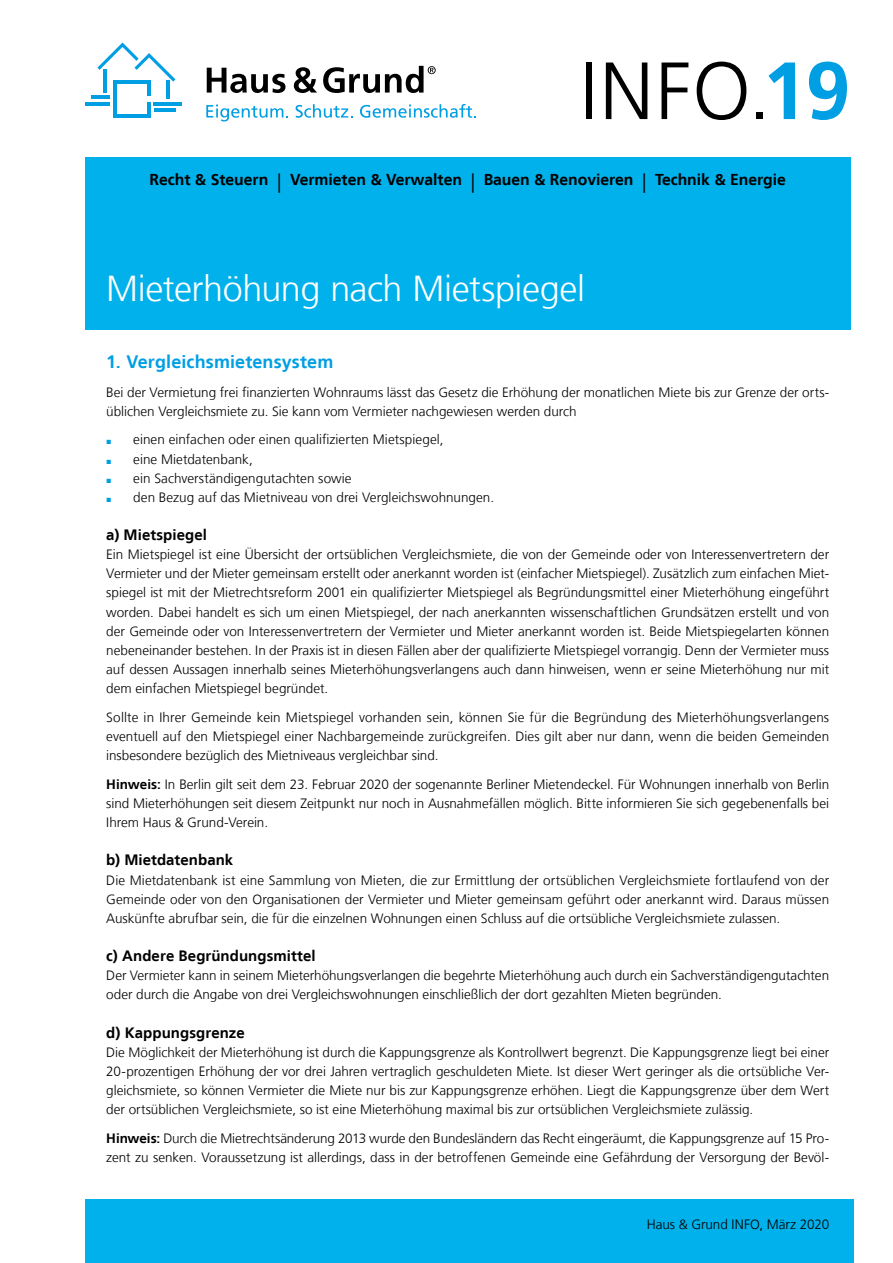
<style>
.page{position:relative;width:893px;height:1263px;background:#fff}
.page>*{position:absolute;margin:0;border:0;box-sizing:border-box;transform-origin:0 0}
.t1{font:300 81px "Frutiger LT";color:#000}
.t2{font:300 36px "Frutiger LT";letter-spacing:-.015em;color:#fff}
.t3{font:700 18px "Frutiger LT";letter-spacing:.005em;color:#009fe3}
.t4{font:700 15.75px "Frutiger LT";color:#000}
.t5{font:700 15px "Frutiger LT";letter-spacing:.005em;color:#000}
.t6{font:300 13.5px/19.2px "Frutiger LT";color:#000;text-align:justify}
.s1{font-weight:700;color:#009fe3}
.s2{font-weight:300;font-size:19.5px}
.s3{font-family:"Arial";font-weight:400;font-size:9px;color:#009fe3}
.s4{font-weight:700}
</style>
<div class="page">
<div style="left:85px;top:157px;width:765px;height:173px;background:#00b1eb"></div>
<div style="left:85px;top:1199px;width:768px;height:64px;background:#00b1eb"></div>
<hr style="left:113px;top:80px;width:3px;height:38px;background:#009fe3">
<hr style="left:147px;top:102px;width:4px;height:16px;background:#009fe3">
<hr style="left:113px;top:114px;width:38px;height:4px;background:#009fe3">
<hr style="left:113px;top:80px;width:38px;height:3px;background:#009fe3">
<hr style="left:154px;top:108px;width:21px;height:3px;background:#009fe3">
<hr style="left:154px;top:102px;width:28px;height:3px;background:#009fe3">
<hr style="left:147px;top:80px;width:4px;height:16px;background:#009fe3">
<hr style="left:166px;top:81px;width:3px;height:18px;background:#009fe3">
<hr style="left:91px;top:96px;width:19px;height:3px;background:#009fe3">
<hr style="left:85px;top:102px;width:25px;height:3px;background:#009fe3">
<hr style="left:104px;top:69px;width:3px;height:24px;background:#009fe3">
<svg style="left:97px;top:43px;width:78px;height:39px"></svg>
<svg style="left:207px;top:68px;width:78px;height:25px"></svg>
<svg style="left:294px;top:67px;width:23px;height:26px"></svg>
<svg style="left:323px;top:66px;width:113px;height:27px"></svg>
<svg style="left:206px;top:105px;width:82px;height:16px"></svg>
<svg style="left:296px;top:104px;width:57px;height:14px"></svg>
<svg style="left:360px;top:104px;width:116px;height:14px"></svg>
<h1 class="t1" style="left:580px;top:45px;width:272px">INFO.<span class="s1">19</span></h1>
<p class="t4" style="left:150px;top:170px;width:638px">Recht &amp; Steuern <span class="s2">|</span> Vermieten &amp; Verwalten <span class="s2">|</span> Bauen &amp; Renovieren <span class="s2">|</span> Technik &amp; Energie</p>
<h2 class="t2" style="left:106px;top:268px;width:480px">Mieterhöhung nach Mietspiegel</h2>
<h3 class="t3" style="left:106px;top:351px;width:229px">1. Vergleichsmietensystem</h3>
<p class="t6" style="left:106px;top:382px;width:724px">Bei der Vermietung frei finanzierten Wohnraums lässt das Gesetz die Erhöhung der monatlichen Miete bis zur Grenze der orts&shy;üblichen Vergleichsmiete zu. Sie kann vom Vermieter nachgewiesen werden durch</p>
<p class="t6" style="left:106px;top:430px;width:339px"><span class="s3">■</span> einen einfachen oder einen qualifizierten Mietspiegel,</p>
<p class="t6" style="left:106px;top:449px;width:148px"><span class="s3">■</span> eine Mietdatenbank,</p>
<p class="t6" style="left:106px;top:469px;width:247px"><span class="s3">■</span> ein Sachverständigengutachten sowie</p>
<p class="t6" style="left:106px;top:488px;width:389px"><span class="s3">■</span> den Bezug auf das Mietniveau von drei Vergleichswohnungen.</p>
<p class="t5" style="left:106px;top:526px;width:102px">a) Mietspiegel</p>
<p class="t6" style="left:106px;top:545px;width:724px">Ein Mietspiegel ist eine Übersicht der ortsüblichen Vergleichsmiete, die von der Gemeinde oder von Interessenvertretern der Vermieter und der Mieter gemeinsam erstellt oder anerkannt worden ist (einfacher Mietspiegel). Zusätzlich zum einfachen Miet&shy;spiegel ist mit der Mietrechtsreform 2001 ein qualifizierter Mietspiegel als Begründungsmittel einer Mieterhöhung eingeführt worden. Dabei handelt es sich um einen Mietspiegel, der nach anerkannten wissenschaftlichen Grundsätzen erstellt und von der Gemeinde oder von Interessenvertretern der Vermieter und Mieter anerkannt worden ist. Beide Mietspiegelarten können nebeneinander bestehen. In der Praxis ist in diesen Fällen aber der qualifizierte Mietspiegel vorrangig. Denn der Vermieter muss auf dessen Aussagen innerhalb seines Mieterhöhungsverlangens auch dann hinweisen, wenn er seine Mieterhöhung nur mit dem einfachen Mietspiegel begründet.</p>
<p class="t6" style="left:106px;top:708px;width:724px">Sollte in Ihrer Gemeinde kein Mietspiegel vorhanden sein, können Sie für die Begründung des Mieterhöhungsverlangens eventuell auf den Mietspiegel einer Nachbargemeinde zurückgreifen. Dies gilt aber nur dann, wenn die beiden Gemeinden insbesondere bezüglich des Mietniveaus vergleichbar sind.</p>
<p class="t6" style="left:106px;top:775px;width:724px"><span class="s4">Hinweis:</span> In Berlin gilt seit dem 23. Februar 2020 der sogenannte Berliner Mietendeckel. Für Wohnungen innerhalb von Berlin sind Mieterhöhungen seit diesem Zeitpunkt nur noch in Ausnahmefällen möglich. Bitte informieren Sie sich gegebenenfalls bei Ihrem Haus &amp; Grund-Verein.</p>
<p class="t5" style="left:106px;top:851px;width:128px">b) Mietdatenbank</p>
<p class="t6" style="left:106px;top:870px;width:724px">Die Mietdatenbank ist eine Sammlung von Mieten, die zur Ermittlung der ortsüblichen Vergleichsmiete fortlaufend von der Gemeinde oder von den Organisationen der Vermieter und Mieter gemeinsam geführt oder anerkannt wird. Daraus müssen Auskünfte abrufbar sein, die für die einzelnen Wohnungen einen Schluss auf die ortsübliche Vergleichsmiete zulassen.</p>
<p class="t5" style="left:106px;top:947px;width:211px">c) Andere Begründungsmittel</p>
<p class="t6" style="left:106px;top:966px;width:724px">Der Vermieter kann in seinem Mieterhöhungsverlangen die begehrte Mieterhöhung auch durch ein Sachverständigengutachten oder durch die Angabe von drei Vergleichswohnungen einschließlich der dort gezahlten Mieten begründen.</p>
<p class="t5" style="left:106px;top:1023px;width:140px">d) Kappungsgrenze</p>
<p class="t6" style="left:106px;top:1043px;width:724px">Die Möglichkeit der Mieterhöhung ist durch die Kappungsgrenze als Kontrollwert begrenzt. Die Kappungsgrenze liegt bei einer 20-prozentigen Erhöhung der vor drei Jahren vertraglich geschuldeten Miete. Ist dieser Wert geringer als die ortsübliche Ver&shy;gleichsmiete, so können Vermieter die Miete nur bis zur Kappungsgrenze erhöhen. Liegt die Kappungsgrenze über dem Wert der ortsüblichen Vergleichsmiete, so ist eine Mieterhöhung maximal bis zur ortsüblichen Vergleichsmiete zulässig.</p>
<p class="t6" style="left:106px;top:1129px;width:724px"><span class="s4">Hinweis:</span> Durch die Mietrechtsänderung 2013 wurde den Bundesländern das Recht eingeräumt, die Kappungsgrenze auf 15 Pro&shy;zent zu senken. Voraussetzung ist allerdings, dass in der betroffenen Gemeinde eine Gefährdung der Versorgung der Bevöl-</p>
<p class="t6" style="left:647px;top:1215px;width:184px">Haus &amp; Grund INFO, März 2020</p>
</div>
